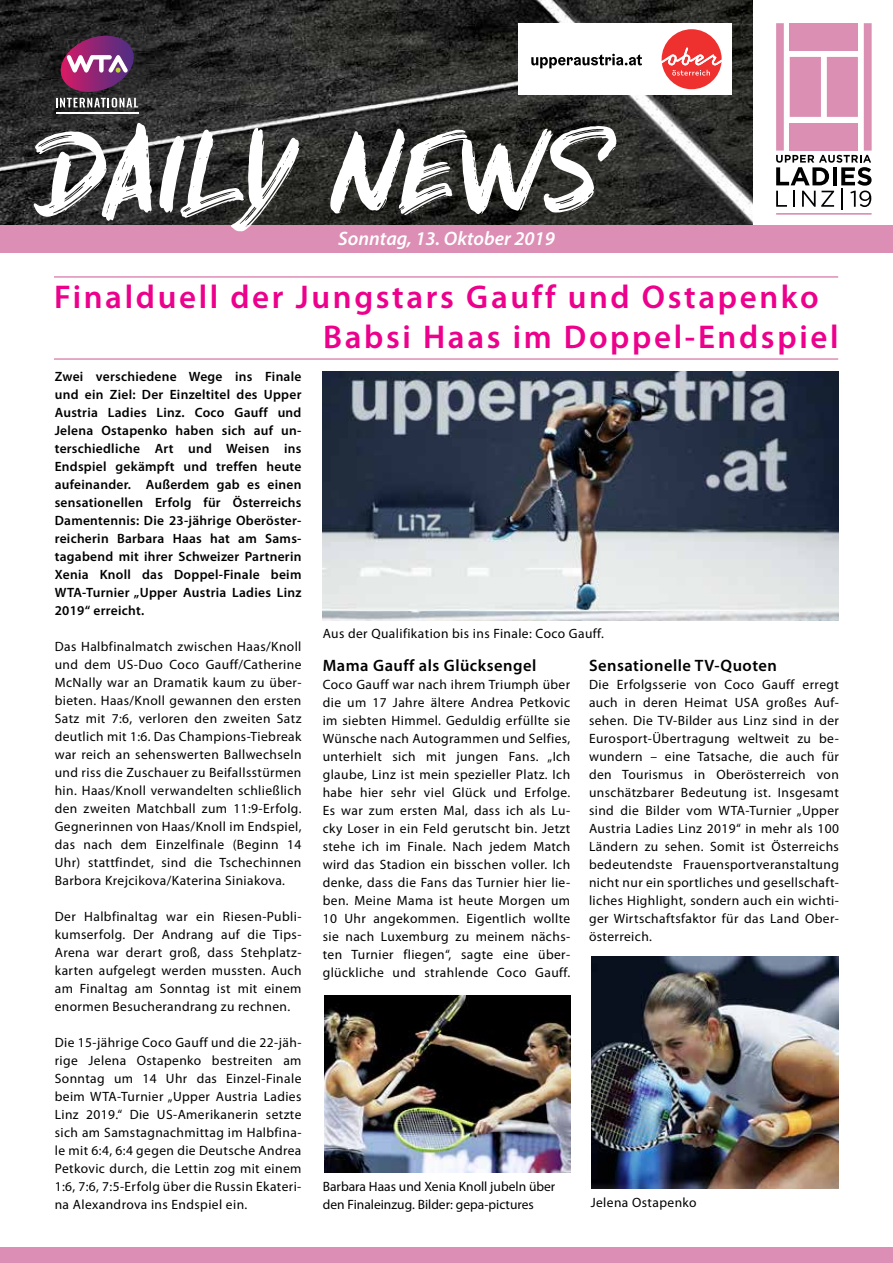
<style>
.page{position:relative;width:893px;height:1263px;background:#fff}
.page>*{position:absolute;margin:0;border:0;box-sizing:border-box;transform-origin:0 0}
.t1{font:600 33px/39.6px "Myriad Pro";letter-spacing:.08em;color:#ec008c}
.t2{font:italic 600 19.5px "Myriad Pro";color:#fff}
.t3{font:600 16.5px "Myriad Pro";letter-spacing:.03em;color:#000}
.t4{font:13.5px/18px "Myriad Pro";letter-spacing:.03em;color:#000;text-align:justify}
.t5{font:600 13.5px/18px "Myriad Pro";letter-spacing:.02em;color:#000;text-align:justify}
.t6{font:13.5px/18px "Myriad Pro";color:#000}
</style>
<div class="page">
<img style="left:0;top:0;width:753px;height:225px">
<hr style="left:54px;top:358px;width:784px;height:2px;background:#dd8eb4">
<hr style="left:54px;top:276px;width:784px;height:2px;background:#dd8eb4">
<div style="left:0;top:225px;width:893px;height:28px;background:#dd8eb4"></div>
<hr style="left:841px;top:188px;width:2px;height:22px;background:#000">
<hr style="left:776px;top:213px;width:96px;height:2px;background:#db8fb3">
<svg style="left:776px;top:23px;width:96px;height:184px"></svg>
<hr style="left:56px;top:113px;width:82px;height:1px;background:#fff">
<svg style="left:56px;top:36px;width:82px;height:72px;background:#744769"></svg>
<svg style="left:34px;top:123px;width:582px;height:108px"></svg>
<img style="left:323px;top:371px;width:516px;height:250px">
<img style="left:591px;top:956px;width:247px;height:232px">
<img style="left:324px;top:995px;width:246px;height:177px">
<div style="left:0;top:1248px;width:893px;height:15px;background:#dd8eb4"></div>
<div style="left:518px;top:23px;width:213px;height:71px;background:#fff"></div>
<svg style="left:531px;top:54px;width:111px;height:14px"></svg>
<svg style="left:662px;top:29px;width:60px;height:60px"></svg>
<h2 class="t2" style="left:338px;top:226px;width:218px">Sonntag, 13. Oktober 2019</h2>
<h1 class="t1" style="left:323px;top:277px;width:517px;text-indent:-269px">Finalduell der Jungstars Gauff und Ostapenko<br>Babsi Haas im Doppel-Endspiel</h1>
<p class="t5" style="left:55px;top:367px;width:248px">Zwei verschiedene Wege ins Finale und ein Ziel: Der Einzeltitel des Upper Austria Ladies Linz. Coco Gauff und Jelena Ostapenko haben sich auf un&shy;terschiedliche Art und Weisen ins Endspiel gekämpft und treffen heute aufeinander. Außerdem gab es einen sensationellen Erfolg für Österreichs Damentennis: Die 23-jährige Oberöster&shy;reicherin Barbara Haas hat am Sams&shy;tagabend mit ihrer Schweizer Partnerin Xenia Knoll das Doppel-Finale beim WTA-Turnier „Upper Austria Ladies Linz 2019“ erreicht.</p>
<p class="t4" style="left:55px;top:637px;width:248px">Das Halbfinalmatch zwischen Haas/Knoll und dem US-Duo Coco Gauff/Catherine McNally war an Dramatik kaum zu über&shy;bieten. Haas/Knoll gewannen den ersten Satz mit 7:6, verloren den zweiten Satz deutlich mit 1:6. Das Champions-Tiebreak war reich an sehenswerten Ballwechseln und riss die Zuschauer zu Beifallsstürmen hin. Haas/Knoll verwandelten schließlich den zweiten Matchball zum 11:9-Erfolg.<br>Gegnerinnen von Haas/Knoll im Endspiel, das nach dem Einzelfinale (Beginn 14<br>Uhr) stattfindet, sind die Tschechinnen Barbora Krejcikova/Katerina Siniakova.</p>
<p class="t4" style="left:55px;top:907px;width:248px">Der Halbfinaltag war ein Riesen-Publi&shy;kumserfolg. Der Andrang auf die Tips-Arena war derart groß, dass Stehplatz&shy;karten aufgelegt werden mussten. Auch am Finaltag am Sonntag ist mit einem enormen Besucherandrang zu rechnen.</p>
<p class="t4" style="left:55px;top:1033px;width:248px">Die 15-jährige Coco Gauff und die 22-jäh&shy;rige Jelena Ostapenko bestreiten am Sonntag um 14 Uhr das Einzel-Finale beim WTA-Turnier „Upper Austria Ladies Linz 2019.“ Die US-Amerikanerin setzte sich am Samstagnachmittag im Halbfina&shy;le mit 6:4, 6:4 gegen die Deutsche Andrea Petkovic durch, die Lettin zog mit einem 1:6, 7:6, 7:5-Erfolg über die Russin Ekateri&shy;na Alexandrova ins Endspiel ein.</p>
<p class="t4" style="left:323px;top:625px;width:283px">Aus der Qualifikation bis ins Finale: Coco Gauff.</p>
<p class="t3" style="left:323px;top:655px;width:215px">Mama Gauff als Glücksengel</p>
<p class="t4" style="left:323px;top:675px;width:249px">Coco Gauff war nach ihrem Triumph über die um 17 Jahre ältere Andrea Petkovic im siebten Himmel. Geduldig erfüllte sie Wünsche nach Autogrammen und Selfies, unterhielt sich mit jungen Fans. „Ich glaube, Linz ist mein spezieller Platz. Ich habe hier sehr viel Glück und Erfolge.<br>Es war zum ersten Mal, dass ich als Lu&shy;cky Loser in ein Feld gerutscht bin. Jetzt stehe ich im Finale. Nach jedem Match wird das Stadion ein bisschen voller. Ich denke, dass die Fans das Turnier hier lie&shy;ben. Meine Mama ist heute Morgen um 10 Uhr angekommen. Eigentlich wollte sie nach Luxemburg zu meinem nächs&shy;ten Turnier fliegen“, sagte eine über&shy;glückliche und strahlende Coco Gauff.</p>
<p class="t3" style="left:589px;top:655px;width:189px">Sensationelle TV-Quoten</p>
<p class="t4" style="left:589px;top:675px;width:251px">Die Erfolgsserie von Coco Gauff erregt auch in deren Heimat USA großes Auf&shy;sehen. Die TV-Bilder aus Linz sind in der Eurosport-Übertragung weltweit zu be&shy;wundern – eine Tatsache, die auch für den Tourismus in Oberösterreich von unschätzbarer Bedeutung ist. Insgesamt sind die Bilder vom WTA-Turnier „Upper Austria Ladies Linz 2019“ in mehr als 100<br>Ländern zu sehen. Somit ist Österreichs bedeutendste Frauensportveranstaltung nicht nur ein sportliches und gesellschaft&shy;liches Highlight, sondern auch ein wichti&shy;ger Wirtschaftsfaktor für das Land Ober&shy;österreich.</p>
<p class="t6" style="left:323px;top:1177px;width:234px">Barbara Haas und Xenia Knoll jubeln über den Finaleinzug. Bilder: gepa-pictures</p>
<p class="t4" style="left:591px;top:1193px;width:107px">Jelena Ostapenko</p>
</div>
